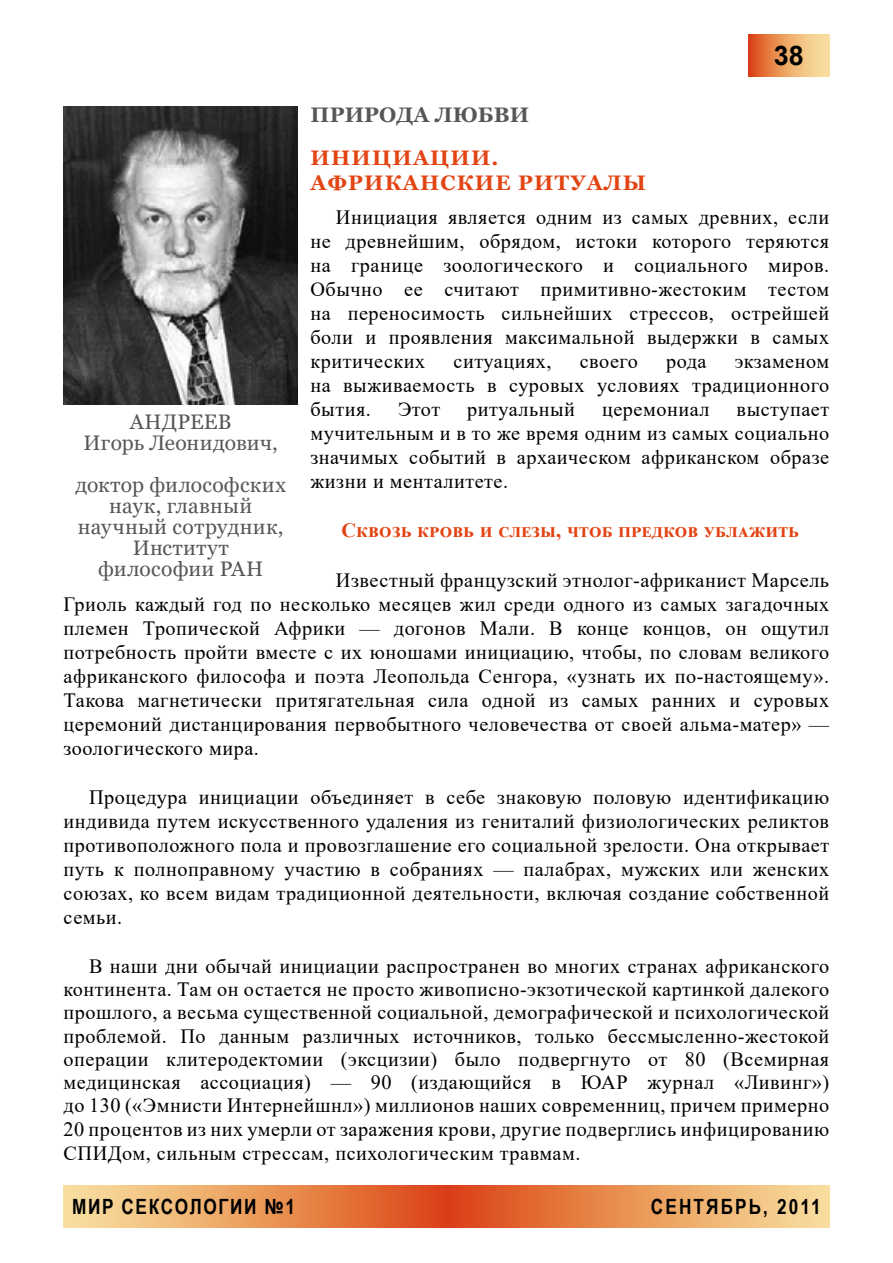
<style>
.page{position:relative;width:893px;height:1263px;background:#fff}
.page>*{position:absolute;margin:0;border:0;box-sizing:border-box;transform-origin:0 0}
.t1{font:700 27px "Arial";color:#000}
.t2{font:21px/21px "Georgia";letter-spacing:.015em;color:#575756;text-align:center}
.t3{font:700 21px/25.2px "Georgia";letter-spacing:.06em;color:#e34413}
.t4{font:700 21px "Arial Narrow";letter-spacing:.075em;color:#000}
.t5{font:700 21px "Arial Narrow";letter-spacing:.1em;color:#000}
.t6{font:700 21px "Georgia";letter-spacing:.01em;color:#575756}
.t7{font:20.25px/24px "Times New Roman";letter-spacing:.025em;color:#000;text-align:justify}
.t8{font:700 20.25px "Times New Roman";letter-spacing:.05em;color:#e34312}
</style>
<div class="page">
<svg style="left:748px;top:34px;width:81px;height:43px;background:#eca064"></svg>
<div style="left:64px;top:1185px;width:382px;height:43px;background:linear-gradient(to right,#fae8a3,#dc4715)"></div>
<div style="left:446px;top:1185px;width:383px;height:43px;background:linear-gradient(to right,#db4312,#f9e59f)"></div>
<img style="left:64px;top:106px;width:234px;height:298px">
<p class="t6" style="left:311px;top:101px;width:220px">ПРИРОДА ЛЮБВИ</p>
<p class="t3" style="left:311px;top:145px;width:337px">ИНИЦИАЦИИ.<br>АФРИКАНСКИЕ РИТУАЛЫ</p>
<h1 class="t1" style="left:774px;top:37px;width:32px">38</h1>
<p class="t7" style="left:310px;top:204px;width:520px;text-indent:26px">Инициация является одним из самых древних, если не древнейшим, обрядом, истоки которого теряются на границе зоологического и социального миров.<br>Обычно ее считают примитивно-жестоким тестом на переносимость сильнейших стрессов, острейшей боли и проявления максимальной выдержки в самых критических</p>
<p class="t7" style="left:310px;top:348px;width:520px;text-indent:424px">экзаменом на выживаемость в суровых условиях традиционного бытия.</p>
<p class="t7" style="left:454px;top:348px;width:99px">ситуациях,</p>
<p class="t7" style="left:580px;top:348px;width:60px">своего</p>
<p class="t7" style="left:666px;top:348px;width:42px">рода</p>
<p class="t7" style="left:398px;top:396px;width:44px">Этот</p>
<p class="t7" style="left:467px;top:396px;width:109px">ритуальный</p>
<p class="t7" style="left:602px;top:396px;width:109px">церемониал</p>
<p class="t7" style="left:310px;top:396px;width:520px;text-indent:426px">выступает мучительным и в то же время одним из самых социально значимых событий в архаическом африканском образе жизни и менталитете.</p>
<p class="t8" style="left:341px;top:516px;width:459px">Сквозь кровь и слезы, чтоб предков ублажить</p>
<p class="t7" style="left:64px;top:567px;width:767px;text-indent:272px">Известный французский этнолог-африканист Марсель Гриоль каждый год по несколько месяцев жил среди одного из самых загадочных племен Тропической Африки — догонов Мали. В конце концов, он ощутил потребность пройти вместе с их юношами инициацию, чтобы, по словам великого африканского философа и поэта Леопольда Сенгора, «узнать их по-настоящему».<br>Такова магнетически притягательная сила одной из самых ранних и суровых церемоний дистанцирования первобытного человечества от своей альма-матер» — зоологического мира.</p>
<p class="t7" style="left:64px;top:785px;width:767px;text-indent:26px">Процедура инициации объединяет в себе знаковую половую идентификацию индивида путем искусственного удаления из гениталий физиологических реликтов противоположного пола и провозглашение его социальной зрелости. Она открывает путь к полноправному участию в собраниях — палабрах, мужских или женских союзах, ко всем видам традиционной деятельности, включая создание собственной семьи.</p>
<p class="t7" style="left:64px;top:954px;width:767px;line-height:23.4px;text-indent:26px">В наши дни обычай инициации распространен во многих странах африканского континента. Там он остается не просто живописно-экзотической картинкой далекого прошлого, а весьма существенной социальной, демографической и психологической проблемой. По данным различных источников, только бессмысленно-жестокой операции клитеродектомии (эксцизии) было подвергнуто от 80 (Всемирная медицинская ассоциация) — 90 (издающийся в ЮАР журнал «Ливинг») до 130 («Эмнисти Интернейшнл») миллионов наших современниц, причем примерно 20 процентов из них умерли от заражения крови, другие подверглись инфицированию СПИДом, сильным стрессам, психологическим травмам.</p>
<p class="t2" style="left:84px;top:412px;width:196px">АНДРЕЕВ<br>Игорь Леонидович,</p>
<p class="t2" style="left:75px;top:475px;width:212px">доктор философских наук, главный научный сотрудник,<br>Институт философии РАН</p>
<p class="t4" style="left:72px;top:1191px;width:224px">МИР СЕКСОЛОГИИ №1</p>
<p class="t5" style="left:651px;top:1191px;width:171px">СЕНТЯБРЬ, 2011</p>
</div>
